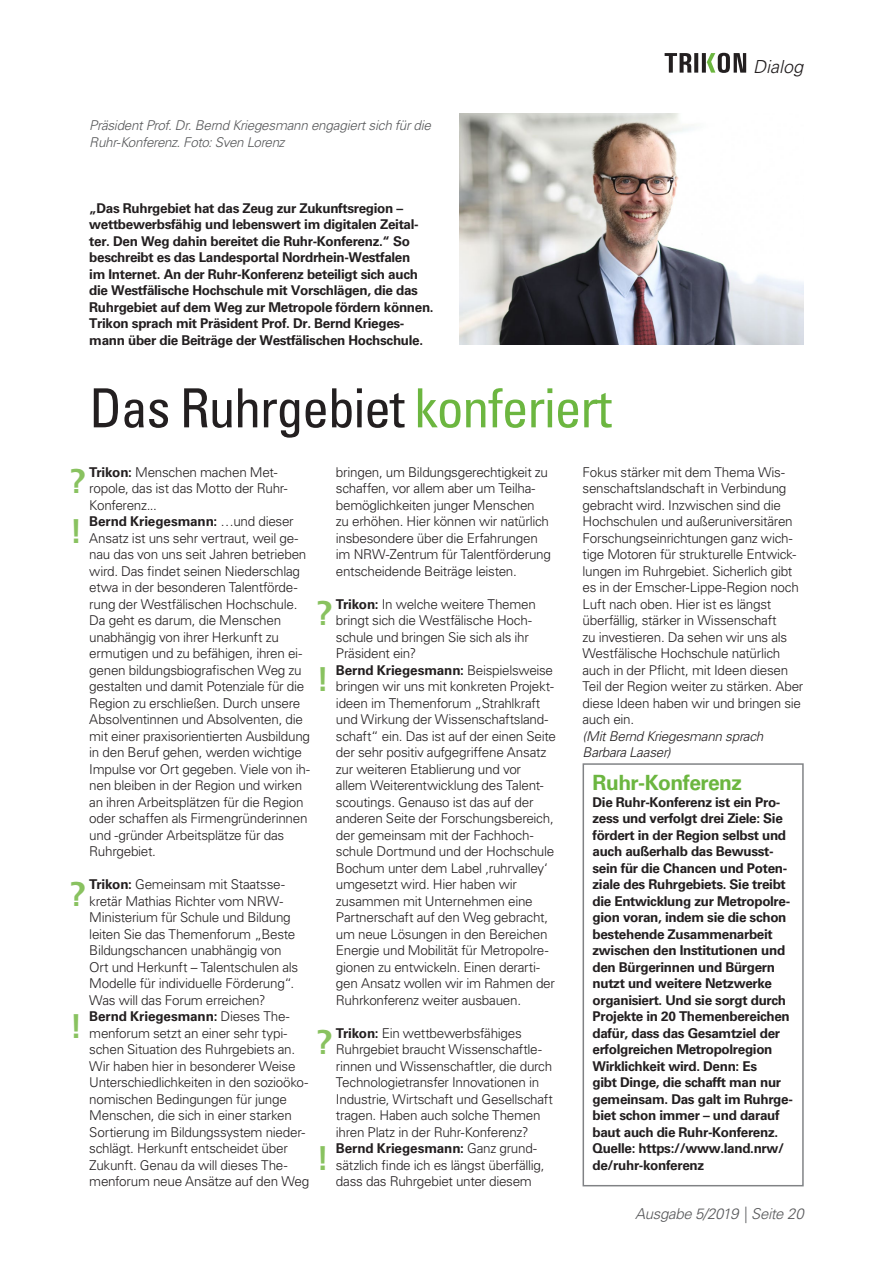
<style>
.page{position:relative;width:893px;height:1263px;background:#fff}
.page>*{position:absolute;margin:0;border:0;box-sizing:border-box;transform-origin:0 0}
.t1{font:condensed 54px "Univers LT Std";letter-spacing:-.025em;color:#231f20}
.t2{font:700 33px/49.5px "Univers LT Std";color:#89c260}
.t3{font:700 21px "Univers LT Std";letter-spacing:-.025em;color:#6cb640}
.t4{font:italic 300 18px "Univers LT Std";color:#231f20}
.t5{font:italic 300 15px "Univers LT Std";letter-spacing:-.025em;color:#57585a}
.t6{font:300 13.5px/16.5px "Univers LT Std";letter-spacing:-.02em;color:#231f20}
.t7{font:700 13.5px/16.5px "Univers LT Std";letter-spacing:-.025em;color:#231f20}
.t8{font:italic 300 13.5px/16.5px "Univers LT Std";letter-spacing:-.02em;color:#57585a}
.t9{font:italic 300 13.5px/16.5px "Univers LT Std";letter-spacing:-.02em;color:#231f20}
.s1{color:#6cb640}
.s2{font-weight:700}
</style>
<div class="page">
<svg style="left:665px;top:53px;width:81px;height:20px"></svg>
<img style="left:459px;top:114px;width:345px;height:231px">
<div style="left:583px;top:763px;width:221px;height:423px;border:1px solid #808285"></div>
<p class="t8" style="left:89px;top:117px;width:343px">Präsident Prof. Dr. Bernd Kriegesmann engagiert sich für die<br>Ruhr-Konferenz. Foto: Sven Lorenz</p>
<p class="t7" style="left:89px;top:200px;width:346px">„Das Ruhrgebiet hat das Zeug zur Zukunftsregion – wettbewerbsfähig und lebenswert im digitalen Zeital&shy;ter. Den Weg dahin bereitet die Ruhr-Konferenz.“ So beschreibt es das Landesportal Nordrhein-Westfalen<br>im Internet. An der Ruhr-Konferenz beteiligt sich auch die Westfälische Hochschule mit Vorschlägen, die das Ruhrgebiet auf dem Weg zur Metropole fördern können.<br>Trikon sprach mit Präsident Prof. Dr. Bernd Krieges&shy;mann über die Beiträge der Westfälischen Hochschule.</p>
<h3 class="t4" style="left:753px;top:55px;width:52px">Dialog</h3>
<h1 class="t1" style="left:89px;top:374px;width:524px">Das Ruhrgebiet <span class="s1">konferiert</span></h1>
<p class="t6" style="left:89px;top:464px;width:222px"><span class="s2">Trikon:</span> Menschen machen Met&shy;ropole, das ist das Motto der Ruhr-Konferenz...<br><span class="s2">Bernd Kriegesmann:</span> …und dieser Ansatz ist uns sehr vertraut, weil ge&shy;nau das von uns seit Jahren betrieben wird. Das findet seinen Niederschlag etwa in der besonderen Talentförde&shy;rung der Westfälischen Hochschule.<br>Da geht es darum, die Menschen unabhängig von ihrer Herkunft zu ermutigen und zu befähigen, ihren ei&shy;genen bildungsbiografischen Weg zu gestalten und damit Potenziale für die Region zu erschließen. Durch unsere Absolventinnen und Absolventen, die mit einer praxisorientierten Ausbildung in den Beruf gehen, werden wichtige Impulse vor Ort gegeben. Viele von ih&shy;nen bleiben in der Region und wirken an ihren Arbeitsplätzen für die Region oder schaffen als Firmengründerinnen und -gründer Arbeitsplätze für das Ruhrgebiet.</p>
<p class="t6" style="left:89px;top:876px;width:221px"><span class="s2">Trikon:</span> Gemeinsam mit Staatsse&shy;kretär Mathias Richter vom NRW-Ministerium für Schule und Bildung leiten Sie das Themenforum „Beste Bildungschancen unabhängig von<br>Ort und Herkunft – Talentschulen als Modelle für individuelle Förderung“.<br>Was will das Forum erreichen?<br><span class="s2">Bernd Kriegesmann:</span> Dieses The&shy;menforum setzt an einer sehr typi&shy;schen Situation des Ruhrgebiets an.<br>Wir haben hier in besonderer Weise Unterschiedlichkeiten in den sozioöko&shy;nomischen Bedingungen für junge Menschen, die sich in einer starken Sortierung im Bildungssystem nieder&shy;schlägt. Herkunft entscheidet über Zukunft. Genau da will dieses The&shy;menforum neue Ansätze auf den Weg</p>
<p class="t6" style="left:336px;top:464px;width:217px">bringen, um Bildungsgerechtigkeit zu schaffen, vor allem aber um Teilha&shy;bemöglichkeiten junger Menschen zu erhöhen. Hier können wir natürlich insbesondere über die Erfahrungen im NRW-Zentrum für Talentförderung entscheidende Beiträge leisten.</p>
<p class="t6" style="left:336px;top:596px;width:222px"><span class="s2">Trikon:</span> In welche weitere Themen bringt sich die Westfälische Hoch&shy;schule und bringen Sie sich als ihr Präsident ein?<br><span class="s2">Bernd Kriegesmann:</span> Beispielsweise bringen wir uns mit konkreten Projekt&shy;ideen im Themenforum „Strahlkraft und Wirkung der Wissenschaftsland&shy;schaft“ ein. Das ist auf der einen Seite der sehr positiv aufgegriffene Ansatz zur weiteren Etablierung und vor<br>allem Weiterentwicklung des Talent&shy;scoutings. Genauso ist das auf der anderen Seite der Forschungsbereich, der gemeinsam mit der Fachhoch&shy;schule Dortmund und der Hochschule Bochum unter dem Label ,ruhrvalley‘ umgesetzt wird. Hier haben wir zusammen mit Unternehmen eine Partnerschaft auf den Weg gebracht, um neue Lösungen in den Bereichen Energie und Mobilität für Metropolre&shy;gionen zu entwickeln. Einen derarti&shy;gen Ansatz wollen wir im Rahmen der Ruhrkonferenz weiter ausbauen.</p>
<p class="t6" style="left:336px;top:1025px;width:219px"><span class="s2">Trikon:</span> Ein wettbewerbsfähiges Ruhrgebiet braucht Wissenschaftle&shy;rinnen und Wissenschaftler, die durch Technologietransfer Innovationen in Industrie, Wirtschaft und Gesellschaft tragen. Haben auch solche Themen ihren Platz in der Ruhr-Konferenz?<br><span class="s2">Bernd Kriegesmann:</span> Ganz grund&shy;sätzlich finde ich es längst überfällig, dass das Ruhrgebiet unter diesem</p>
<p class="t6" style="left:583px;top:464px;width:222px">Fokus stärker mit dem Thema Wis&shy;senschaftslandschaft in Verbindung gebracht wird. Inzwischen sind die Hochschulen und außeruniversitären Forschungseinrichtungen ganz wich&shy;tige Motoren für strukturelle Entwick&shy;lungen im Ruhrgebiet. Sicherlich gibt es in der Emscher-Lippe-Region noch Luft nach oben. Hier ist es längst überfällig, stärker in Wissenschaft<br>zu investieren. Da sehen wir uns als Westfälische Hochschule natürlich auch in der Pflicht, mit Ideen diesen Teil der Region weiter zu stärken. Aber diese Ideen haben wir und bringen sie auch ein.</p>
<p class="t9" style="left:583px;top:728px;width:182px">(Mit Bernd Kriegesmann sprach<br>Barbara Laaser)</p>
<h2 class="t2" style="left:70px;top:457px;width:18px">? !</h2>
<h2 class="t2" style="left:316px;top:581px;width:18px;line-height:66px">? !</h2>
<h3 class="t3" style="left:593px;top:771px;width:151px">Ruhr-Konferenz</h3>
<p class="t7" style="left:593px;top:794px;width:202px">Die Ruhr-Konferenz ist ein Pro&shy;zess und verfolgt drei Ziele: Sie fördert in der Region selbst und auch außerhalb das Bewusst&shy;sein für die Chancen und Poten&shy;ziale des Ruhrgebiets. Sie treibt die Entwicklung zur Metropolre&shy;gion voran, indem sie die schon bestehende Zusammenarbeit zwischen den Institutionen und den Bürgerinnen und Bürgern nutzt und weitere Netzwerke organisiert. Und sie sorgt durch<br>Projekte in 20 Themenbereichen dafür, dass das Gesamtziel der erfolgreichen Metropolregion<br>Wirklichkeit wird. Denn: Es<br>gibt Dinge, die schafft man nur gemeinsam. Das galt im Ruhrge&shy;biet schon immer – und darauf baut auch die Ruhr-Konferenz.<br>Quelle: https://www.land.nrw/ de/ruhr-konferenz</p>
<h2 class="t2" style="left:70px;top:870px;width:18px">?</h2>
<h2 class="t2" style="left:70px;top:1002px;width:14px">!</h2>
<h2 class="t2" style="left:316px;top:1018px;width:18px">?</h2>
<h2 class="t2" style="left:316px;top:1134px;width:14px">!</h2>
<p class="t5" style="left:635px;top:1205px;width:170px">Ausgabe 5/2019 | Seite 20</p>
</div>
